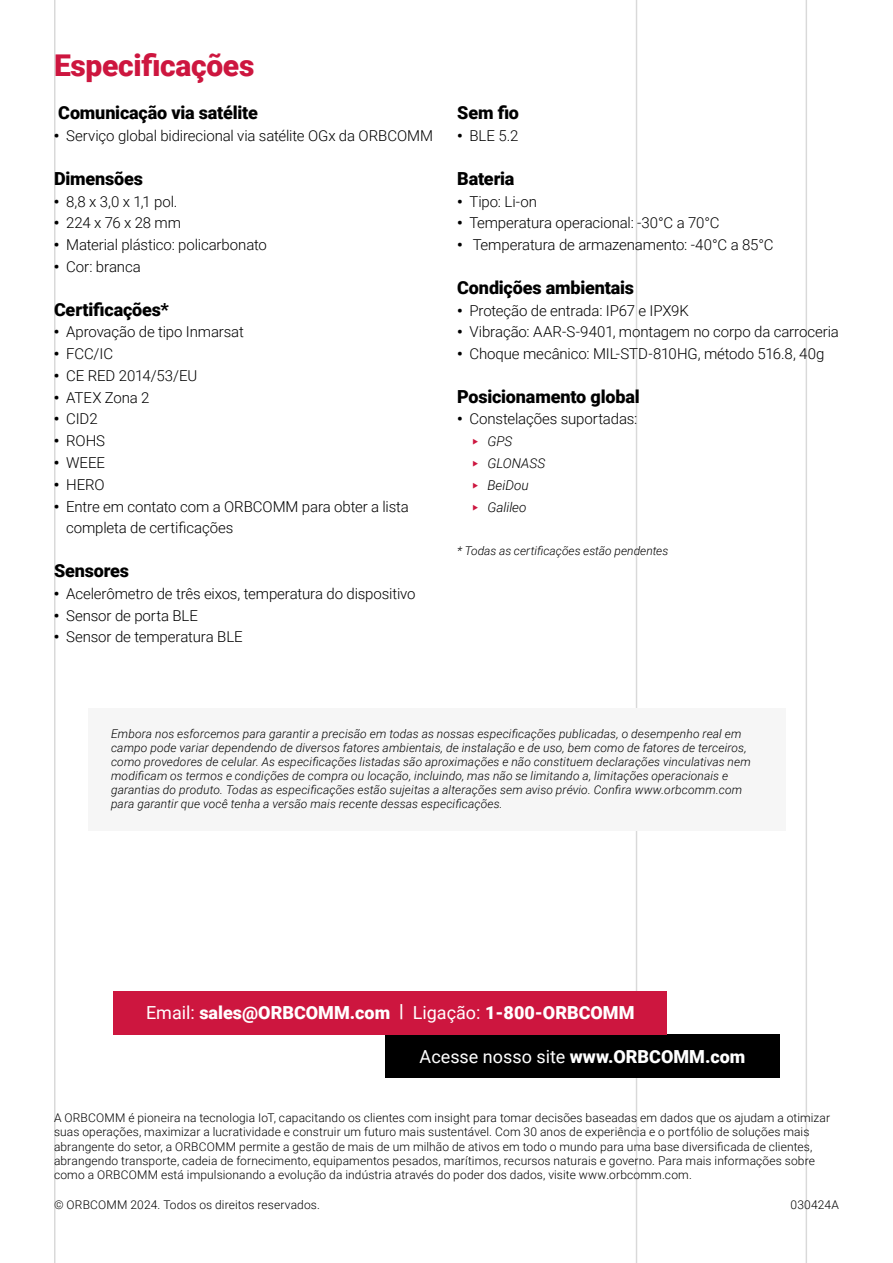
<style>
.page{position:relative;width:893px;height:1263px;background:#fff}
.page>*{position:absolute;margin:0;border:0;box-sizing:border-box;transform-origin:0 0}
.t1{font:900 30px "Roboto";letter-spacing:-.01em;color:#cd163f}
.t2{font:900 18px "Roboto";letter-spacing:-.01em;color:#000}
.t3{font:900 18px "Roboto";color:#fff}
.t4{font:18px "Roboto";color:#fff}
.t5{font:300 15px/21.8px "Roboto";letter-spacing:-.01em;color:#000}
.t6{font:italic 300 13.5px/21.8px "Roboto";color:#000}
.t7{font:300 12px/14.4px "Roboto";letter-spacing:.01em;color:#000}
.t8{font:italic 300 12px/14.1px "Roboto";letter-spacing:.01em;color:#000}
.s1{font-weight:900}
.s2{font-style:normal;color:#cd163f}
.s3{font-weight:400}
</style>
<div class="page">
<hr style="left:54px;top:0;width:2px;height:1263px;background:#000">
<hr style="left:636px;top:0;width:1px;height:1263px;background:#000">
<hr style="left:806px;top:0;width:1px;height:1263px;background:#000">
<div style="left:89px;top:708px;width:697px;height:123px;background:#f6f6f6"></div>
<div style="left:386px;top:1035px;width:394px;height:43px;background:#000"></div>
<div style="left:113px;top:991px;width:554px;height:44px;background:#cd163f"></div>
<h1 class="t1" style="left:54px;top:44px;width:202px">Especificações</h1>
<h2 class="t2" style="left:58px;top:100px;width:201px">Comunicação via satélite</h2>
<p class="t5" style="left:54px;top:124px;width:381px"><span class="s1">•</span> Serviço global bidirecional via satélite OGx da ORBCOMM</p>
<h2 class="t2" style="left:54px;top:166px;width:90px">Dimensões</h2>
<p class="t5" style="left:54px;top:190px;width:125px"><span class="s1">•</span> 8,8 x 3,0 x 1,1 pol.</p>
<p class="t5" style="left:54px;top:212px;width:129px"><span class="s1">•</span> 224 x 76 x 28 mm</p>
<p class="t5" style="left:54px;top:233px;width:214px"><span class="s1">•</span> Material plástico: policarbonato</p>
<p class="t5" style="left:54px;top:255px;width:88px"><span class="s1">•</span> Cor: branca</p>
<h2 class="t2" style="left:54px;top:296px;width:116px">Certificações*</h2>
<p class="t5" style="left:54px;top:320px;width:191px"><span class="s1">•</span> Aprovação de tipo Inmarsat</p>
<p class="t5" style="left:54px;top:342px;width:61px"><span class="s1">•</span> FCC/IC</p>
<p class="t5" style="left:54px;top:364px;width:145px"><span class="s1">•</span> CE RED 2014/53/EU</p>
<p class="t5" style="left:54px;top:386px;width:97px"><span class="s1">•</span> ATEX Zona 2</p>
<p class="t5" style="left:54px;top:408px;width:45px"><span class="s1">•</span> CID2</p>
<p class="t5" style="left:54px;top:429px;width:53px"><span class="s1">•</span> ROHS</p>
<p class="t5" style="left:54px;top:451px;width:53px"><span class="s1">•</span> WEEE</p>
<p class="t5" style="left:54px;top:473px;width:52px"><span class="s1">•</span> HERO</p>
<p class="t5" style="left:66px;top:495px;width:344px;text-indent:-12px"><span class="s1">•</span> Entre em contato com a ORBCOMM para obter a lista completa de certificações</p>
<h2 class="t2" style="left:54px;top:558px;width:77px">Sensores</h2>
<p class="t5" style="left:54px;top:582px;width:363px"><span class="s1">•</span> Acelerômetro de três eixos, temperatura do dispositivo</p>
<p class="t5" style="left:54px;top:604px;width:146px"><span class="s1">•</span> Sensor de porta BLE</p>
<p class="t5" style="left:54px;top:626px;width:190px"><span class="s1">•</span> Sensor de temperatura BLE</p>
<h2 class="t2" style="left:457px;top:100px;width:63px">Sem fio</h2>
<p class="t5" style="left:457px;top:124px;width:63px"><span class="s1">•</span> BLE 5.2</p>
<h2 class="t2" style="left:457px;top:166px;width:59px">Bateria</h2>
<p class="t5" style="left:457px;top:190px;width:81px"><span class="s1">•</span> Tipo: Li-on</p>
<p class="t5" style="left:457px;top:212px;width:264px"><span class="s1">•</span> Temperatura operacional: -30°C a 70°C</p>
<p class="t5" style="left:457px;top:233px;width:318px"><span class="s1">•</span> Temperatura de armazenamento: -40°C a 85°C</p>
<h2 class="t2" style="left:457px;top:275px;width:178px">Condições ambientais</h2>
<p class="t5" style="left:457px;top:299px;width:233px"><span class="s1">•</span> Proteção de entrada: IP67 e IPX9K</p>
<p class="t5" style="left:457px;top:321px;width:383px"><span class="s1">•</span> Vibração: AAR-S-9401, montagem no corpo da carroceria</p>
<p class="t5" style="left:457px;top:342px;width:369px"><span class="s1">•</span> Choque mecânico: MIL-STD-810HG, método 516.8, 40g</p>
<h2 class="t2" style="left:457px;top:384px;width:184px">Posicionamento global</h2>
<p class="t5" style="left:457px;top:408px;width:182px"><span class="s1">•</span> Constelações suportadas:</p>
<p class="t6" style="left:472px;top:430px;width:74px"><span class="s2">‣</span> GPS<br><span class="s2">‣</span> GLONASS <span class="s2">‣</span> BeiDou<br><span class="s2">‣</span> Galileo</p>
<p class="t8" style="left:457px;top:543px;width:212px">* Todas as certificações estão pendentes</p>
<p class="t8" style="left:111px;top:726px;width:641px">Embora nos esforcemos para garantir a precisão em todas as nossas especificações publicadas, o desempenho real em campo pode variar dependendo de diversos fatores ambientais, de instalação e de uso, bem como de fatores de terceiros, como provedores de celular. As especificações listadas são aproximações e não constituem declarações vinculativas nem modificam os termos e condições de compra ou locação, incluindo, mas não se limitando a, limitações operacionais e garantias do produto. Todas as especificações estão sujeitas a alterações sem aviso prévio. Confira www.orbcomm.com para garantir que você tenha a versão mais recente dessas especificações.</p>
<h2 class="t3" style="left:146px;top:1000px;width:490px"><span class="s3">Email:</span> sales@ORBCOMM.com | <span class="s3">Ligação:</span> 1-800-ORBCOMM</h2>
<h2 class="t4" style="left:420px;top:1044px;width:327px">Acesse nosso site <span class="s1">www.ORBCOMM.com</span></h2>
<p class="t7" style="left:54px;top:1110px;width:778px">A ORBCOMM é pioneira na tecnologia IoT, capacitando os clientes com insight para tomar decisões baseadas em dados que os ajudam a otimizar suas operações, maximizar a lucratividade e construir um futuro mais sustentável. Com 30 anos de experiência e o portfólio de soluções mais abrangente do setor, a ORBCOMM permite a gestão de mais de um milhão de ativos em todo o mundo para uma base diversificada de clientes, abrangendo transporte, cadeia de fornecimento, equipamentos pesados, marítimos, recursos naturais e governo. Para mais informações sobre como a ORBCOMM está impulsionando a evolução da indústria através do poder dos dados, visite www.orbcomm.com.</p>
<p class="t7" style="left:54px;top:1197px;width:268px">© ORBCOMM 2024. Todos os direitos reservados.</p>
<p class="t7" style="left:790px;top:1197px;width:50px">030424A</p>
</div>
